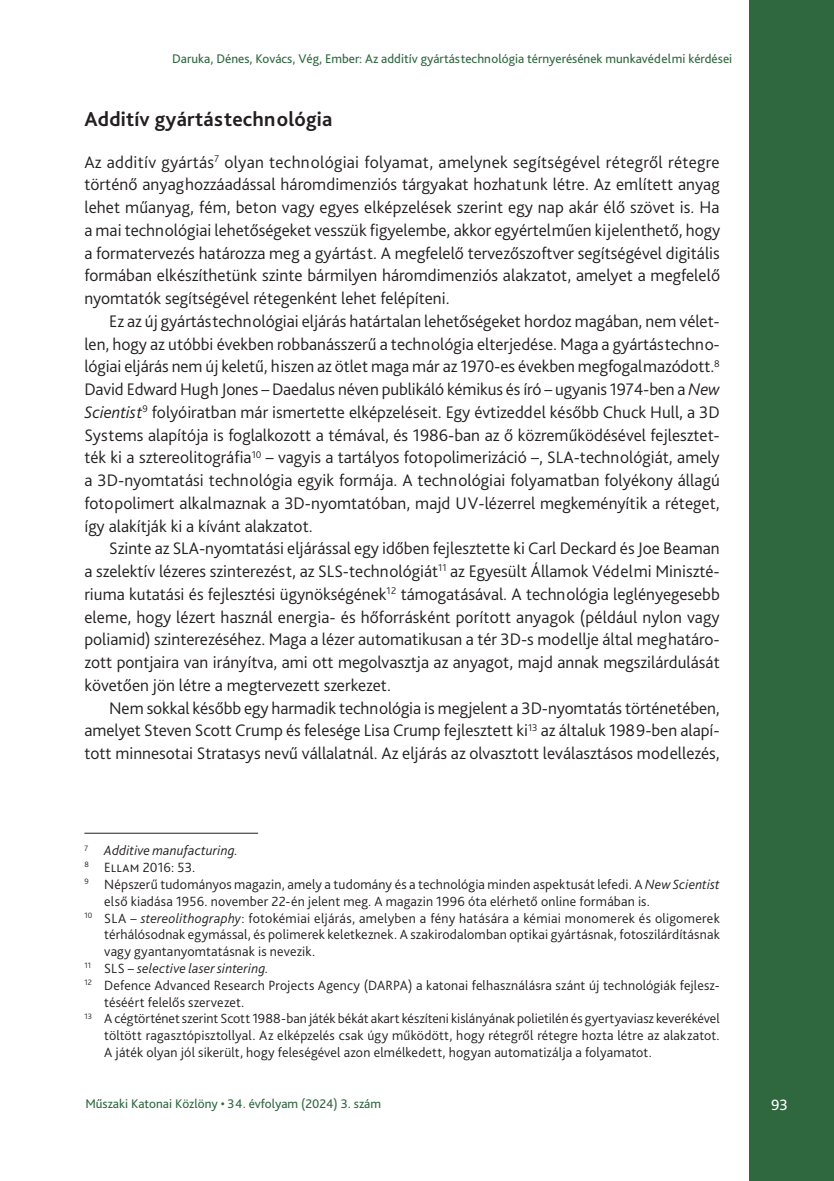
<style>
.page{position:relative;width:834px;height:1181px;background:#fff}
.page>*{position:absolute;margin:0;border:0;box-sizing:border-box;transform-origin:0 0}
.Címsor_1{font:700 21px "Bliss Pro";letter-spacing:.01em;color:#231f20}
.Szöveg{font:300 17.5px/22.8px "Bliss Pro";color:#231f20;text-align:justify}
.Szöveg_1st{font:300 17.5px/22.8px "Bliss Pro";letter-spacing:.01em;color:#231f20;text-align:justify}
.t1{font:15.75px "Bliss Pro";color:#fff}
.Lábjegyzet{font:300 14px/16.8px "Bliss Pro";letter-spacing:.01em;color:#231f20}
.Lábjegyzet-2{font:italic 300 14px "Bliss Pro";letter-spacing:.005em;color:#231f20}
.t2{font:13.12px "Bliss Pro";color:#2f673f}
.s1{font-style:italic}
.s2{font-style:normal}
</style>
<div class="page">
<div style="left:749px;top:0;width:84px;height:1181px;background:#2f673f"></div>
<hr style="left:84px;top:833px;width:174px;height:1px;background:#231f20">
<p class="t2" style="left:172px;top:50px;width:561px">Daruka, Dénes, Kovács, Vég, Ember: Az additív gyártástechnológia térnyerésének munkavédelmi kérdései</p>
<p class="Címsor_1" style="left:84px;top:105px;width:249px">Additív gyártástechnológia</p>
<p class="Szöveg_1st" style="left:84px;top:150px;width:637px">Az additív gyártás<sup>7</sup> olyan technológiai folyamat, amelynek segítségével rétegről rétegre történő anyaghozzáadással háromdimenziós tárgyakat hozhatunk létre. Az említett anyag lehet műanyag, fém, beton vagy egyes elképzelések szerint egy nap akár élő szövet is. Ha a mai technológiai lehetőségeket vesszük figyelembe, akkor egyértelműen kijelenthető, hogy a formatervezés határozza meg a gyártást. A megfelelő tervezőszoftver segítségével digitális formában elkészíthetünk szinte bármilyen háromdimenziós alakzatot, amelyet a megfelelő nyomtatók segítségével rétegenként lehet felépíteni.</p>
<p class="Szöveg" style="left:84px;top:309px;width:637px;text-indent:25px">Ez az új gyártástechnológiai eljárás határtalan lehetőségeket hordoz magában, nem vélet&shy;len, hogy az utóbbi években robbanásszerű a technológia elterjedése. Maga a gyártástechno&shy;lógiai eljárás nem új keletű, hiszen az ötlet maga már az -1970-es években megfogalmazódott.<sup>8<br></sup>David Edward Hugh Jones – Daedalus néven publikáló kémikus és író – ugyanis 1974-ben a <span class="s1">New Scientist</span><sup>9</sup> folyóiratban már ismertette elképzeléseit. Egy évtizeddel később Chuck Hull, a -3D Systems alapítója is foglalkozott a témával, és -1986-ban az ő közreműködésével fejlesztet&shy;ték ki a sztereolitográfia<sup>10</sup> – vagyis a tartályos fotopolimerizáció –, SLA-technológiát, amely a -3D-nyomtatási technológia egyik formája. A technológiai folyamatban folyékony állagú fotopolimert alkalmaznak a -3D-nyomtatóban, majd UV-lézerrel megkeményítik a réteget, így alakítják ki a kívánt alakzatot.</p>
<p class="Szöveg" style="left:84px;top:537px;width:636px;text-indent:25px">Szinte az SLA-nyomtatási eljárással egy időben fejlesztette ki Carl Deckard és Joe Beaman a szelektív lézeres szinterezést, az SLS-technológiát<sup>11</sup> az Egyesült Államok Védelmi Miniszté&shy;riuma kutatási és fejlesztési ügynökségének<sup>12</sup> támogatásával. A technológia leglényegesebb eleme, hogy lézert használ energia- és hőforrásként porított anyagok (például nylon vagy poliamid) szinterezéséhez. Maga a lézer automatikusan a tér 3D-s modellje által meghatáro&shy;zott pontjaira van irányítva, ami ott megolvasztja az anyagot, majd annak megszilárdulását követően jön létre a megtervezett szerkezet.</p>
<p class="Szöveg" style="left:84px;top:696px;width:637px;text-indent:25px">Nem sokkal később egy harmadik technológia is megjelent a -3D-nyomtatás történetében, amelyet Steven Scott Crump és felesége Lisa Crump fejlesztett ki<sup>13</sup> az általuk 1989-ben alapí&shy;tott minnesotai Stratasys nevű vállalatnál. Az eljárás az olvasztott leválasztásos modellezés,</p>
<p class="Lábjegyzet-2" style="left:84px;top:842px;width:155px"><sup>7</sup> Additive manufacturing.</p>
<p class="Lábjegyzet" style="left:84px;top:858px;width:112px"><sup>8</sup> Ellam 2016: 53.</p>
<p class="Lábjegyzet" style="left:104px;top:875px;width:617px;text-indent:-20px"><sup>9</sup> Népszerű tudományos magazin, amely a tudomány és a technológia minden aspektusát lefedi. A <span class="s1">New Scientist </span>első kiadása 1956. november 22-én jelent meg. A magazin 1996 óta elérhető online formában is.</p>
<p class="Lábjegyzet" style="left:104px;top:909px;width:617px;text-align:justify;text-indent:-20px"><sup>10</sup> SLA – <span class="s1">stereolithography</span>: fotokémiai eljárás, amelyben a fény hatására a kémiai monomerek és oligomerek térhálósodnak egymással, és polimerek keletkeznek. A szakirodalomban optikai gyártásnak, fotoszilárdításnak vagy gyantanyomtatásnak is nevezik.</p>
<p class="Lábjegyzet-2" style="left:84px;top:959px;width:186px"><sup>11</sup> <span class="s2">SLS –</span> selective laser sintering.</p>
<p class="Lábjegyzet" style="left:104px;top:976px;width:617px;text-indent:-20px"><sup>12</sup> Defence Advanced Research Projects Agency (DARPA) a katonai felhasználásra szánt új technológiák fejlesz&shy;téséért felelős szervezet.</p>
<p class="Lábjegyzet" style="left:104px;top:1010px;width:617px;text-align:justify;text-indent:-20px"><sup>13</sup> A cégtörténet szerint Scott 1988-ban játék békát akart készíteni kislányának polietilén és gyertyaviasz keverékével töltött ragasztópisztollyal. Az elképzelés csak úgy működött, hogy rétegről rétegre hozta létre az alakzatot.<br>A játék olyan jól sikerült, hogy feleségével azon elmélkedett, hogyan automatizálja a folyamatot.</p>
<p class="t2" style="left:85px;top:1095px;width:297px">Műszaki Katonai Közlöny • 34. évfolyam (2024) 3. szám</p>
<p class="t1" style="left:770px;top:1095px;width:18px">93</p>
</div>
